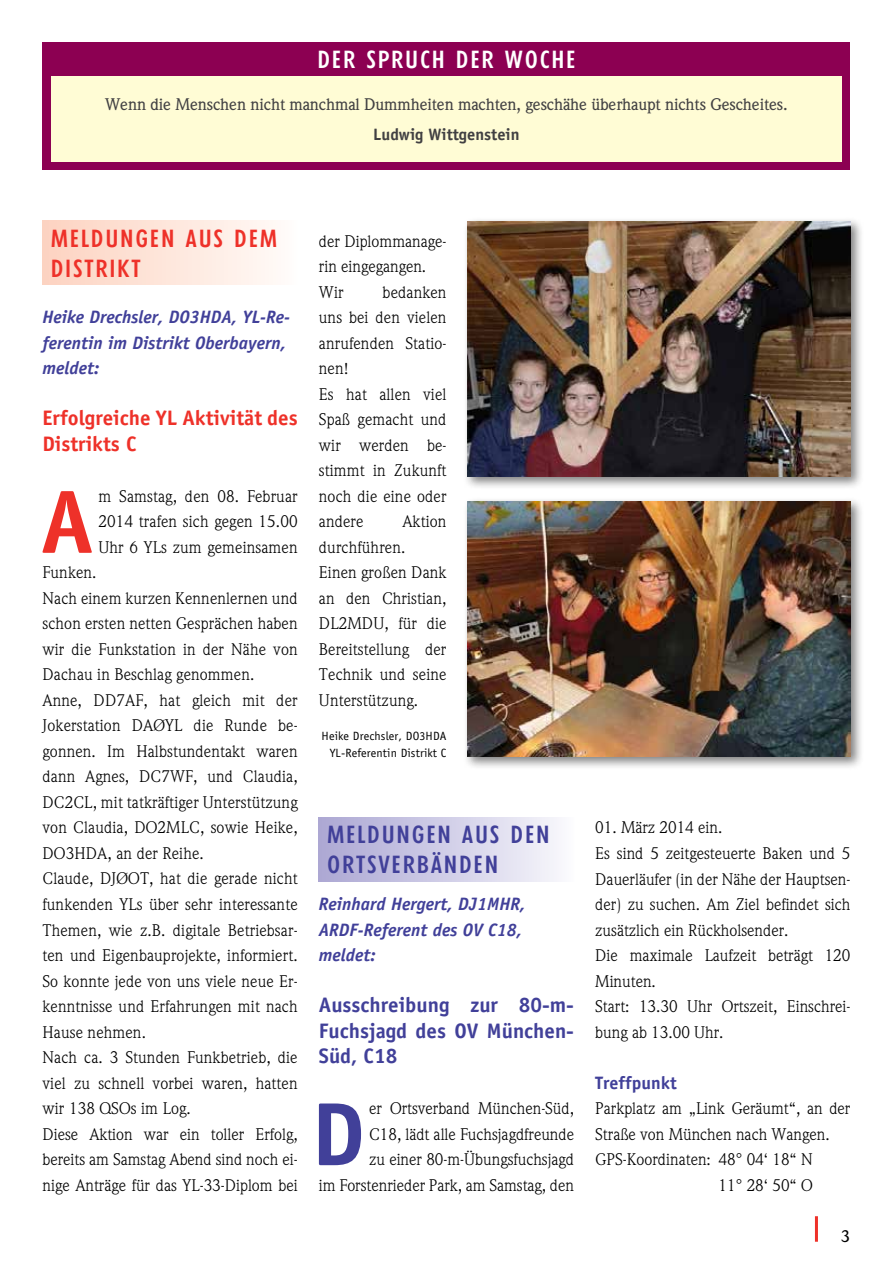
<style>
.page{position:relative;width:893px;height:1263px;background:#fff}
.page>*{position:absolute;margin:0;border:0;box-sizing:border-box;transform-origin:0 0}
.t1{font:700 90px "Officina Sans";color:#ee3129}
.t2{font:700 90px "Officina Sans";color:#414099}
.t3{font:500 condensed 24px/30px "Limerick";letter-spacing:.1em;color:#414099}
.t4{font:500 condensed 24px/30px "Limerick";letter-spacing:.1em;color:#ee3129}
.t5{font:500 condensed 24px "Limerick";letter-spacing:.1em;color:#fff}
.t6{font:700 21px/25.5px "Officina Sans";color:#414099;text-align:justify}
.t7{font:700 21px/25.5px "Officina Sans";color:#ee3129}
.t8{font:italic 700 18px/25.5px "Officina Sans";color:#414099}
.t9{font:700 18px "Officina Sans";color:#414099}
.t10{font:16.5px/25.5px "Weidemann";letter-spacing:.01em;color:#000}
.t11{font:500 16.5px "Weidemann";letter-spacing:-.01em;color:#414042}
.t12{font:700 16.5px "Officina Sans";color:#414042}
.t13{font:500 16.5px "Weidemann";color:#000}
.t14{font:12px/16.5px "Officina Sans";letter-spacing:.01em;color:#000;text-align:right}
</style>
<div class="page">
<div style="left:43px;top:43px;width:807px;height:127px;background:#8c0052"></div>
<div style="left:51px;top:77px;width:791px;height:85px;background:#fffcd5"></div>
<hr style="left:815px;top:1216px;width:3px;height:26px;background:#ee3129">
<div style="left:43px;top:221px;width:255px;height:64px;background:linear-gradient(to right,#fcd2c0,#fffcfa)"></div>
<div style="left:319px;top:817px;width:255px;height:64px;background:linear-gradient(to right,#aba6d3,#f9f9fd)"></div>
<div style="left:463px;top:216px;width:401px;height:274px;background:#000;opacity:.5"></div>
<img style="left:468px;top:221px;width:382px;height:255px">
<div style="left:463px;top:497px;width:401px;height:273px;background:#000;opacity:.5"></div>
<img style="left:468px;top:502px;width:382px;height:255px">
<h2 class="t5" style="left:318px;top:46px;width:259px">DER SPRUCH DER WOCHE</h2>
<p class="t11" style="left:105px;top:94px;width:684px">Wenn die Menschen nicht manchmal Dummheiten machten, geschähe überhaupt nichts Gescheites.</p>
<p class="t12" style="left:373px;top:124px;width:148px">Ludwig Wittgenstein</p>
<h2 class="t4" style="left:51px;top:224px;width:227px">MELDUNGEN AUS DEM<br>DISTRIKT</h2>
<p class="t8" style="left:43px;top:304px;width:249px">Heike Drechsler, DO3HDA, YL-Re&shy;ferentin im Distrikt Oberbayern, meldet:</p>
<p class="t7" style="left:43px;top:405px;width:257px">Erfolgreiche YL Aktivität des<br>Distrikts C</p>
<h1 class="t1" style="left:41px;top:466px;width:55px">A</h1>
<p class="t10" style="left:98px;top:483px;width:201px;text-align:justify">m Samstag, den 08. Februar 2014 trafen sich gegen 15.00<br>Uhr 6 YLs zum gemeinsamen</p>
<p class="t10" style="left:43px;top:560px;width:257px">Funken.<br>Nach einem kurzen Kennenlernen und schon ersten netten Gesprächen haben wir die Funkstation in der Nähe von<br>Dachau in Beschlag genommen.<br>Anne, DD7AF, hat gleich mit der<br>Jokerstation DAØYL die Runde be&shy;gonnen. Im Halbstundentakt waren dann Agnes, DC7WF, und Claudia,<br>DC2CL, mit tatkräftiger Unterstützung von Claudia, DO2MLC, sowie Heike,<br>DO3HDA, an der Reihe.<br>Claude, DJØOT, hat die gerade nicht funkenden YLs über sehr interessante<br>Themen, wie z.B. digitale Betriebsar&shy;ten und Eigenbauprojekte, informiert.<br>So konnte jede von uns viele neue Er&shy;kenntnisse und Erfahrungen mit nach<br>Hause nehmen.<br>Nach ca. 3 Stunden Funkbetrieb, die viel zu schnell vorbei waren, hatten wir 138 QSOs im Log.<br>Diese Aktion war ein toller Erfolg, bereits am Samstag Abend sind noch ei&shy;nige Anträge für das YL-33-Diplom bei</p>
<p class="t10" style="left:319px;top:228px;width:129px">der Diplommanage&shy;rin eingegangen.<br>Wir</p>
<p class="t10" style="left:319px;top:279px;width:129px;text-indent:64px">bedanken uns bei den vielen anrufenden Statio&shy;nen!<br>Es hat allen viel<br>Spaß gemacht und wir werden be&shy;stimmt in Zukunft noch die eine oder andere</p>
<p class="t10" style="left:319px;top:509px;width:129px;text-indent:84px">Aktion durchführen.<br>Einen großen Dank an den Christian,<br>DL2MDU, für die<br>Bereitstellung der<br>Technik und seine<br>Unterstützung.</p>
<p class="t14" style="left:322px;top:728px;width:126px">Heike Drechsler, DO3HDA<br>YL-Referentin Distrikt C</p>
<h2 class="t3" style="left:327px;top:820px;width:223px">MELDUNGEN AUS DEN<br>ORTSVERBÄNDEN</h2>
<p class="t8" style="left:319px;top:891px;width:208px">Reinhard Hergert, DJ1MHR,<br>ARDF-Referent des OV C18, meldet:</p>
<p class="t6" style="left:319px;top:992px;width:257px">Ausschreibung zur 80-m-Fuchsjagd des OV München-Süd, C18</p>
<h1 class="t2" style="left:311px;top:1078px;width:55px">D</h1>
<p class="t10" style="left:319px;top:1095px;width:257px;text-align:right">er Ortsverband München-Süd,<br>C18, lädt alle Fuchsjagdfreunde<br>zu einer 80-m-Übungsfuchsjagd<br>im Forstenrieder Park, am Samstag, den</p>
<p class="t10" style="left:595px;top:815px;width:257px">01. März 2014 ein.<br>Es sind 5 zeitgesteuerte Baken und 5<br>Dauerläufer (in der Nähe der Hauptsen&shy;der) zu suchen. Am Ziel befindet sich zusätzlich ein Rückholsender.<br>Die maximale Laufzeit beträgt 120<br>Minuten.<br>Start: 13.30 Uhr Ortszeit, Einschrei&shy;bung ab 13.00 Uhr.</p>
<p class="t9" style="left:595px;top:1071px;width:83px">Treffpunkt</p>
<p class="t10" style="left:595px;top:1095px;width:257px">Parkplatz am „Link Geräumt“, an der</p>
<p class="t10" style="left:595px;top:1121px;width:236px">Straße von München nach Wangen.</p>
<p class="t10" style="left:595px;top:1146px;width:219px">GPS-Koordinaten: 48° 04‘ 18“ N</p>
<p class="t10" style="left:719px;top:1172px;width:96px">11° 28‘ 50“ O</p>
<p class="t13" style="left:841px;top:1226px;width:11px">3</p>
</div>
